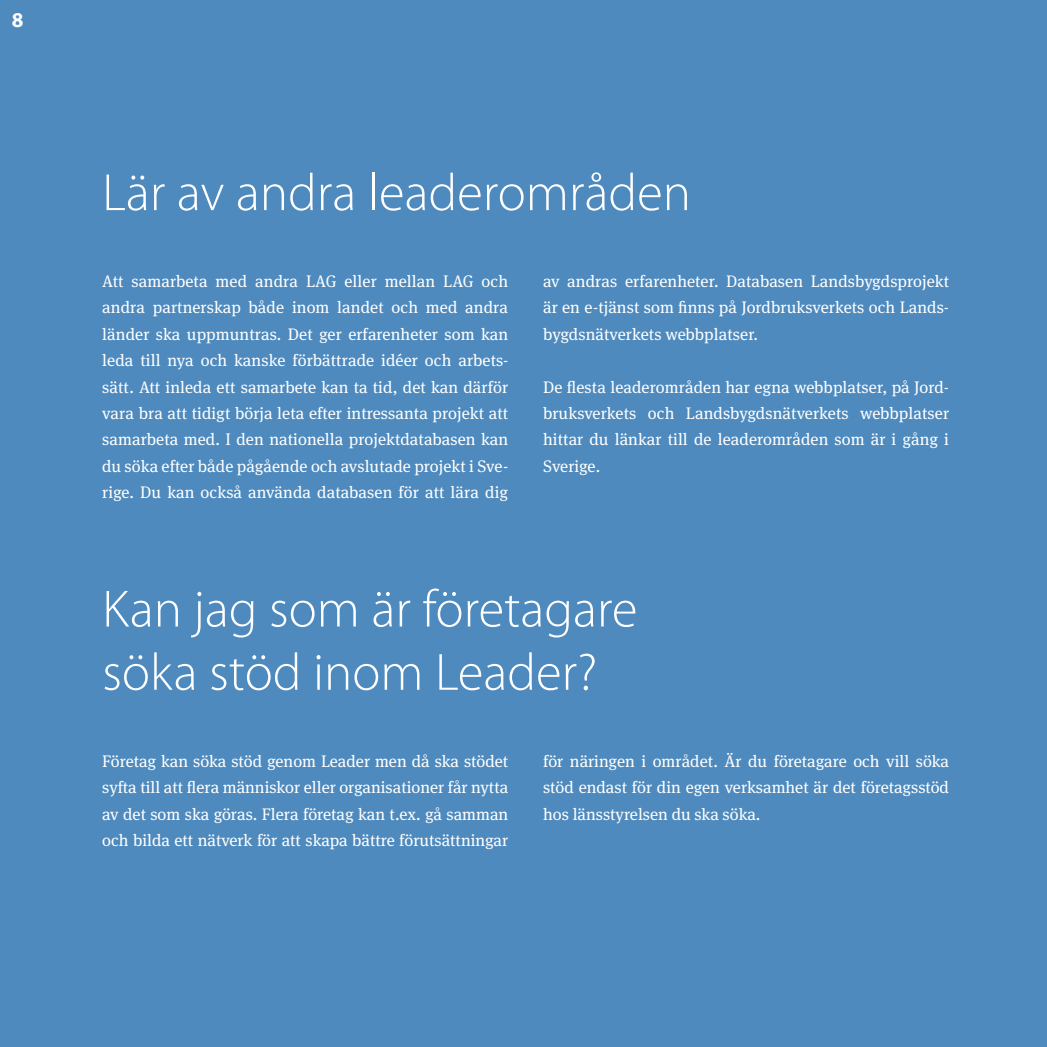
<style>
.page{position:relative;width:1047px;height:1047px;background:#fff}
.page>*{position:absolute;margin:0;border:0;box-sizing:border-box;transform-origin:0 0}
.t1{font:300 52.6px/63.2px "Myriad Pro";color:#fff}
.t2{font:700 21px "Myriad Pro";color:#fff}
.t3{font:16.6px/26.4px "Meta Serif OT";color:#fff;text-align:justify}
</style>
<div class="page">
<div style="left:0;top:0;width:1046px;height:1046px;background:#4e8abe"></div>
<p class="t2" style="left:12px;top:10px;width:13px">8</p>
<h1 class="t1" style="left:102px;top:164px;width:590px">Lär av andra leaderområden</h1>
<p class="t3" style="left:102px;top:269px;width:407px">Att samarbeta med andra LAG eller mellan LAG och andra partnerskap både inom landet och med andra länder ska uppmuntras. Det ger erfarenheter som kan leda till nya och kanske förbättrade idéer och arbets&shy;sätt. Att inleda ett samarbete kan ta tid, det kan därför vara bra att tidigt börja leta efter intressanta projekt att samarbeta med. I den nationella projektdatabasen kan du söka efter både pågående och avslutade projekt i Sve&shy;rige. Du kan också använda databasen för att lära dig</p>
<p class="t3" style="left:543px;top:269px;width:407px">av andras erfarenheter. Databasen Landsbygdsprojekt är en e-tjänst som finns på Jordbruksverkets och Lands&shy;bygdsnätverkets webbplatser.</p>
<p class="t3" style="left:543px;top:375px;width:407px">De flesta leaderområden har egna webbplatser, på Jord&shy;bruksverkets och Landsbygdsnätverkets webbplatser hittar du länkar till de leaderområden som är i gång i Sverige.</p>
<h1 class="t1" style="left:102px;top:580px;width:536px">Kan jag som är företagare söka stöd inom Leader?</h1>
<p class="t3" style="left:102px;top:749px;width:407px">Företag kan söka stöd genom Leader men då ska stödet syfta till att flera människor eller organisationer får nytta av det som ska göras. Flera företag kan t.ex. gå samman och bilda ett nätverk för att skapa bättre förutsättningar</p>
<p class="t3" style="left:543px;top:749px;width:407px">för näringen i området. Är du företagare och vill söka stöd endast för din egen verksamhet är det företagsstöd hos länsstyrelsen du ska söka.</p>
</div>
